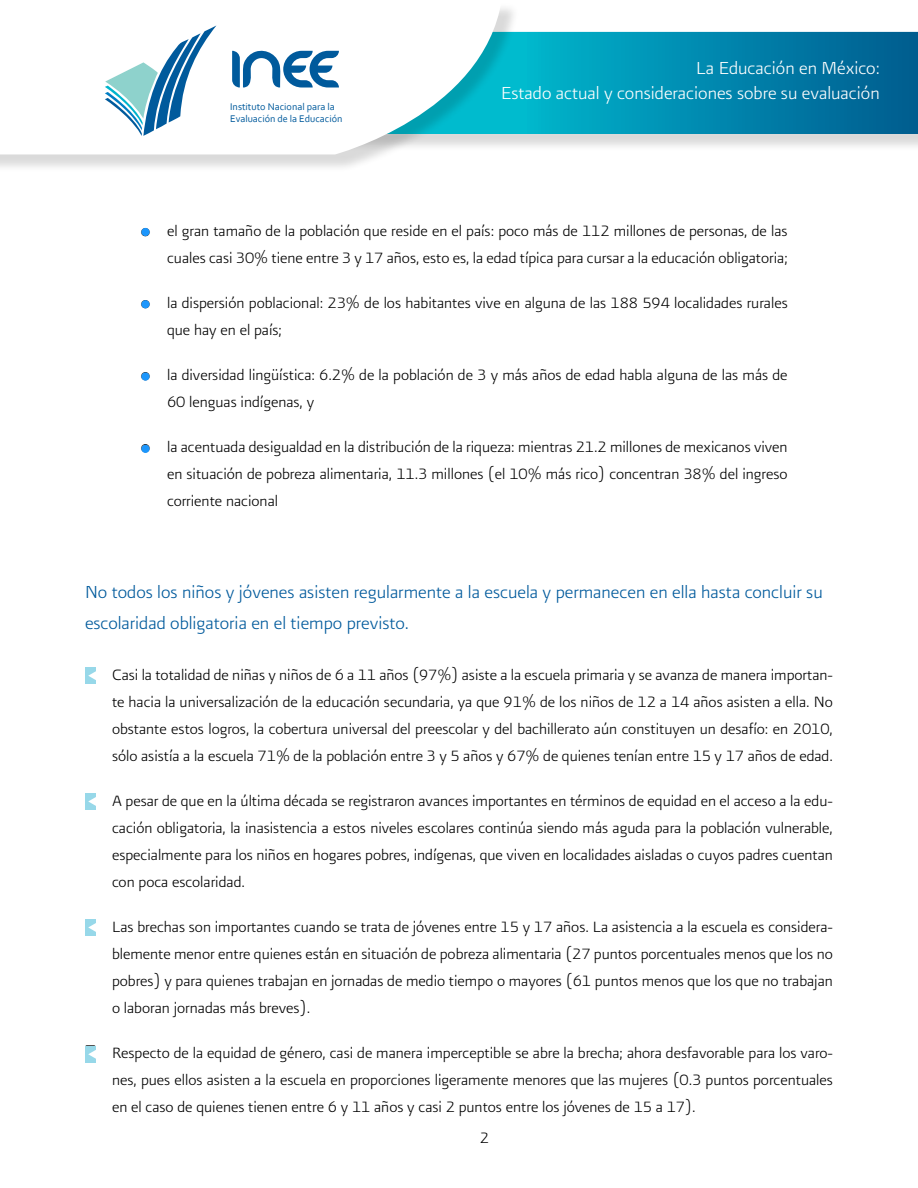
<style>
.page{position:relative;width:918px;height:1188px;background:#fff}
.page>*{position:absolute;margin:0;border:0;box-sizing:border-box;transform-origin:0 0}
.t1{font:21px/31.5px "Presidencia Fina";color:#005a9c}
.t2{font:21px/25.2px "Presidencia Fina CC";color:#fff;text-align:right}
.t3{font:18px/27px "Presidencia Fina";color:#000;text-align:justify}
.t4{font:10.2px "Corbel";color:#005a9c}
.t5{font:10.05px "Corbel";color:#005a9c}
.s1{font-family:"Courier New"}
</style>
<div class="page">
<div style="left:21px;top:34px;width:897px;height:118px;background:#000;opacity:.15"></div>
<svg style="left:520px;top:32px;width:398px;height:102px;background:#0088ad"></svg>
<div style="left:0;top:2px;width:520px;height:171px;background:#000;opacity:.15"></div>
<svg style="left:0;top:2px;width:502px;height:152px"></svg>
<svg style="left:105px;top:26px;width:111px;height:110px"></svg>
<svg style="left:232px;top:48px;width:107px;height:40px"></svg>
<div style="left:85px;top:667px;width:10px;height:17px;background:#97d8e9"></div>
<div style="left:85px;top:793px;width:10px;height:17px;background:#97d8e9"></div>
<div style="left:85px;top:919px;width:10px;height:17px;background:#97d8e9"></div>
<div style="left:85px;top:1046px;width:10px;height:17px;background:#97d8e9"></div>
<div style="left:141px;top:228px;width:9px;height:8px;background:#1c96fc;border-radius:50%"></div>
<div style="left:141px;top:300px;width:9px;height:8px;background:#1c96fc;border-radius:50%"></div>
<div style="left:141px;top:372px;width:9px;height:9px;background:#1c96fc;border-radius:50%"></div>
<div style="left:141px;top:445px;width:9px;height:8px;background:#1c96fc;border-radius:50%"></div>
<svg style="left:88px;top:671px;width:8px;height:10px"></svg>
<svg style="left:88px;top:796px;width:8px;height:11px"></svg>
<svg style="left:88px;top:922px;width:8px;height:11px"></svg>
<svg style="left:88px;top:1049px;width:8px;height:10px"></svg>
<p class="t4" style="left:230px;top:100px;width:106px">Instituto Nacional para la</p>
<p class="t5" style="left:230px;top:112px;width:114px">Evaluación de la Educación</p>
<p class="t2" style="left:501px;top:55px;width:380px">La Educación en México:<br>Estado actual y consideraciones sobre su evaluación</p>
<p class="t3" style="left:140px;top:217px;width:649px;text-align:right"><span class="s1">o</span> el gran tamaño de la población que reside en el país: poco más de 112 millones de personas, de las cuales casi 30% tiene entre 3 y 17 años, esto es, la edad típica para cursar a la educación obligatoria;</p>
<p class="t3" style="left:167px;top:289px;width:622px;text-indent:-27px"><span class="s1">o</span> la dispersión poblacional: 23% de los habitantes vive en alguna de las 188 594 localidades rurales que hay en el país;</p>
<p class="t3" style="left:167px;top:361px;width:622px;text-indent:-27px"><span class="s1">o</span> la diversidad lingüística: 6.2% de la población de 3 y más años de edad habla alguna de las más de<br>60 lenguas indígenas, y</p>
<p class="t3" style="left:167px;top:433px;width:622px;text-indent:-27px"><span class="s1">o</span> la acentuada desigualdad en la distribución de la riqueza: mientras 21.2 millones de mexicanos viven en situación de pobreza alimentaria, 11.3 millones (el 10% más rico) concentran 38% del ingreso corriente nacional</p>
<p class="t1" style="left:85px;top:576px;width:739px">No todos los niños y jóvenes asisten regularmente a la escuela y permanecen en ella hasta concluir su escolaridad obligatoria en el tiempo previsto.</p>
<p class="t3" style="left:112px;top:661px;width:723px;text-indent:-27px">• Casi la totalidad de niñas y niños de 6 a 11 años (97%) asiste a la escuela primaria y se avanza de manera importan&shy;te hacia la universalización de la educación secundaria, ya que 91% de los niños de 12 a 14 años asisten a ella. No obstante estos logros, la cobertura universal del preescolar y del bachillerato aún constituyen un desafío: en 2010, sólo asistía a la escuela 71% de la población entre 3 y 5 años y 67% de quienes tenían entre 15 y 17 años de edad.</p>
<p class="t3" style="left:112px;top:787px;width:722px;text-indent:-27px">• A pesar de que en la última década se registraron avances importantes en términos de equidad en el acceso a la edu&shy;cación obligatoria, la inasistencia a estos niveles escolares continúa siendo más aguda para la población vulnerable, especialmente para los niños en hogares pobres, indígenas, que viven en localidades aisladas o cuyos padres cuentan con poca escolaridad.</p>
<p class="t3" style="left:112px;top:913px;width:723px;text-indent:-27px">• Las brechas son importantes cuando se trata de jóvenes entre 15 y 17 años. La asistencia a la escuela es considera&shy;blemente menor entre quienes están en situación de pobreza alimentaria (27 puntos porcentuales menos que los no pobres) y para quienes trabajan en jornadas de medio tiempo o mayores (61 puntos menos que los que no trabajan o laboran jornadas más breves).</p>
<p class="t3" style="left:112px;top:1039px;width:722px;text-indent:-27px">• Respecto de la equidad de género, casi de manera imperceptible se abre la brecha; ahora desfavorable para los varo&shy;nes, pues ellos asisten a la escuela en proporciones ligeramente menores que las mujeres (0.3 puntos porcentuales en el caso de quienes tienen entre 6 y 11 años y casi 2 puntos entre los jóvenes de 15 a 17).</p>
<p class="t3" style="left:480px;top:1124px;width:11px">2</p>
</div>
